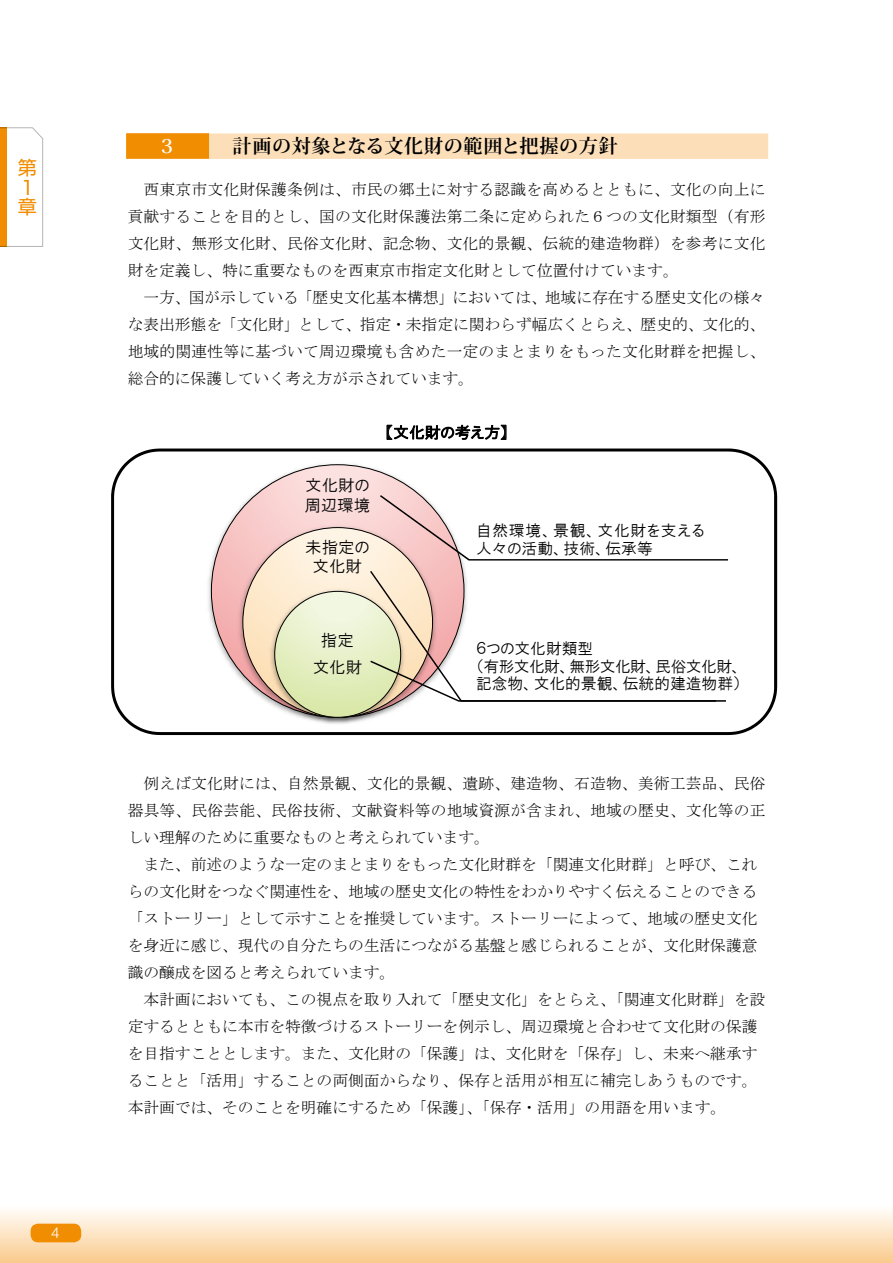
<style>
.page{position:relative;width:893px;height:1263px;background:#fff}
.page>*{position:absolute;margin:0;border:0;box-sizing:border-box;transform-origin:0 0}
.t1{font:700 19.2px "Koz Min Pr 6 N";letter-spacing:.03em;color:#000}
.t2{font:19.2px/19.2px "Shin Go Pr 6 N";color:#f18d00}
.t3{font:700 19.2px "Koz Min Pr 6 N";color:#fff}
.t4{font:16.5px/19.4px "HGP Gothic M";color:#000;text-align:center}
.t5{font:15.75px/27px "MS Mincho";color:#000;text-align:justify}
.t6{font:15.75px/18px "HGP Gothic M";color:#000}
.t7{font:15.75px/18px "HGP Gothic M";letter-spacing:.045em;color:#000}
.t8{font:300 15px "Helvetica";color:#fff}
</style>
<div class="page">
<svg style="left:387px;top:425px;width:119px;height:15px"></svg>
<svg style="left:111px;top:448px;width:666px;height:287px"></svg>
<div style="left:161px;top:459px;width:582px;height:268px;background:#fff"></div>
<img style="left:208px;top:464px;width:264px;height:208px">
<svg style="left:211px;top:465px;width:253px;height:252px;background:#f3cccb"></svg>
<img style="left:235px;top:522px;width:205px;height:181px">
<svg style="left:243px;top:528px;width:190px;height:189px;background:#faebd5"></svg>
<img style="left:268px;top:585px;width:141px;height:139px">
<div style="left:275px;top:591px;width:126px;height:126px;background:linear-gradient(to bottom,#eef2e2,#d8e7a7);border-radius:63px"></div>
<svg style="left:380px;top:494px;width:348px;height:66px"></svg>
<svg style="left:370px;top:571px;width:356px;height:131px"></svg>
<div style="left:0;top:1203px;width:893px;height:60px;background:linear-gradient(to bottom,#fff,#facb8e)"></div>
<div style="left:31px;top:1224px;width:50px;height:18px;background:#f18d00;border-radius:8px"></div>
<svg style="left:0;top:127px;width:43px;height:120px"></svg>
<div style="left:126px;top:133px;width:642px;height:26px;background:#fcdfb9"></div>
<div style="left:126px;top:133px;width:83px;height:26px;background:#f18d00"></div>
<p class="t2" style="left:18px;top:157px;width:20px">第<br>１章</p>
<p class="t8" style="left:51px;top:1224px;width:10px">4</p>
<p class="t3" style="left:158px;top:136px;width:21px">３</p>
<p class="t1" style="left:232px;top:136px;width:387px">計画の対象となる文化財の範囲と把握の方針</p>
<p class="t5" style="left:128px;top:176px;width:639px;text-indent:16px">西東京市文化財保護条例は、市民の郷土に対する認識を高めるとともに、文化の向上に貢献することを目的とし、国の文化財保護法第二条に定められた６つの文化財類型（有形文化財、無形文化財、民俗文化財、記念物、文化的景観、伝統的建造物群）を参考に文化財を定義し、特に重要なものを西東京市指定文化財として位置付けています。</p>
<p class="t5" style="left:128px;top:284px;width:639px;text-indent:16px">一方、国が示している「歴史文化基本構想」においては、地域に存在する歴史文化の様々な表出形態を「文化財」として、指定・未指定に関わらず幅広くとらえ、歴史的、文化的、地域的関連性等に基づいて周辺環境も含めた一定のまとまりをもった文化財群を把握し、総合的に保護していく考え方が示されています。</p>
<p class="t6" style="left:385px;top:423px;width:124px">【文化財の考え方】</p>
<p class="t4" style="left:304px;top:476px;width:67px;text-align:left">文化財の周辺環境</p>
<p class="t4" style="left:305px;top:537px;width:66px">未指定の文化財</p>
<p class="t7" style="left:476px;top:521px;width:230px">自然環境、景観、文化財を支える人々の活動、技術、伝承等</p>
<p class="t4" style="left:313px;top:627px;width:51px;line-height:26.8px">指定文化財</p>
<p class="t6" style="left:476px;top:639px;width:267px">６つの文化財類型<br>（有形文化財、無形文化財、民俗文化財、記念物、文化的景観、伝統的建造物群）</p>
<p class="t5" style="left:128px;top:770px;width:639px;text-indent:16px">例えば文化財には、自然景観、文化的景観、遺跡、建造物、石造物、美術工芸品、民俗器具等、民俗芸能、民俗技術、文献資料等の地域資源が含まれ、地域の歴史、文化等の正しい理解のために重要なものと考えられています。</p>
<p class="t5" style="left:128px;top:851px;width:631px;text-indent:16px">また、前述のような一定のまとまりをもった文化財群を「関連文化財群」と呼び、これらの文化財をつなぐ関連性を、地域の歴史文化の特性をわかりやすく伝えることのできる「ストーリー」として示すことを推奨しています。ストーリーによって、地域の歴史文化を身近に感じ、現代の自分たちの生活につながる基盤と感じられることが、文化財保護意識の醸成を図ると考えられています。</p>
<p class="t5" style="left:128px;top:986px;width:639px;text-align:left;text-indent:16px">本計画においても、この視点を取り入れて「歴史文化」をとらえ、「関連文化財群」を設定するとともに本市を特徴づけるストーリーを例示し、周辺環境と合わせて文化財の保護を目指すこととします。また、文化財の「保護」は、文化財を「保存」し、未来へ継承することと「活用」することの両側面からなり、保存と活用が相互に補完しあうものです。本計画では、そのことを明確にするため「保護」、「保存・活用」の用語を用います。</p>
</div>
